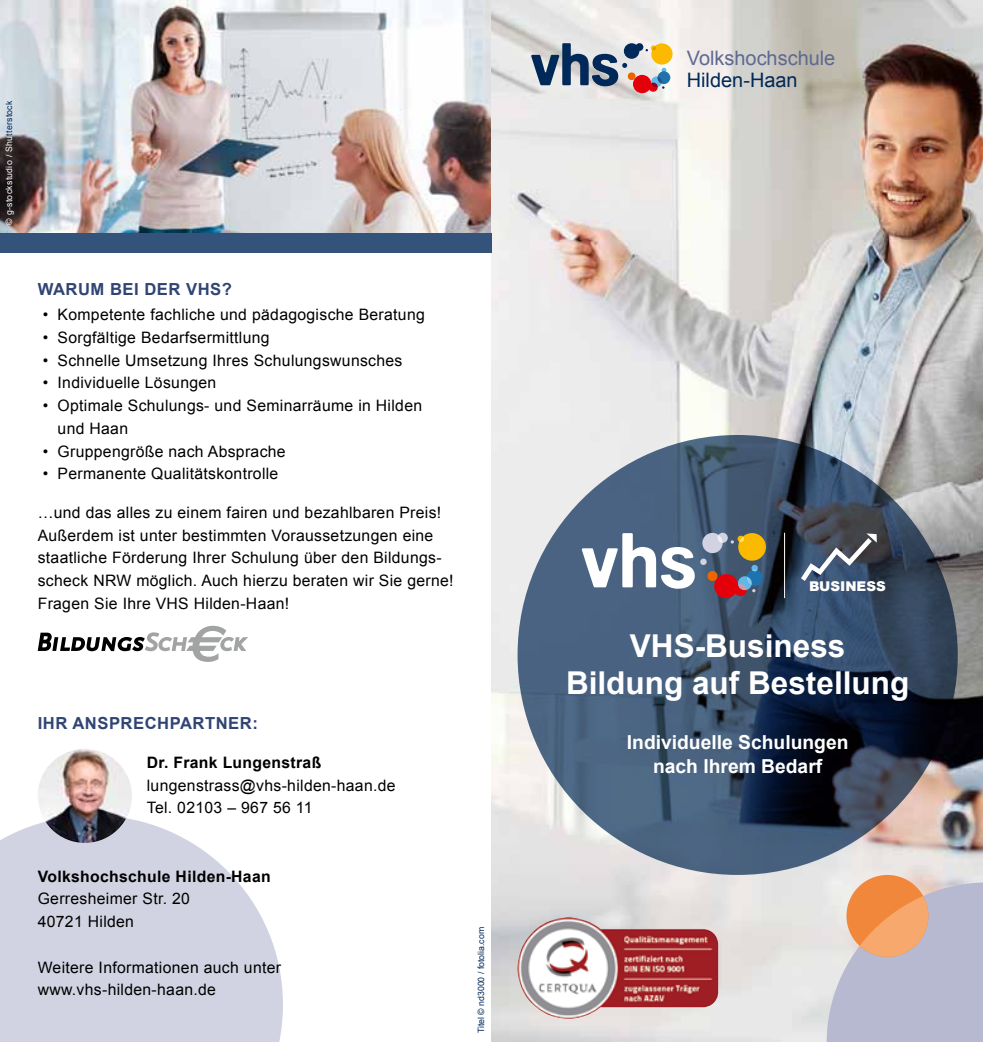
<style>
.page{position:relative;width:983px;height:1042px;background:#fff}
.page>*{position:absolute;margin:0;border:0;box-sizing:border-box;transform-origin:0 0}
.t1{font:700 31.5px/37.8px "Arial";color:#fff;text-align:center}
.t2{font:19.95px "Arial";color:#5d6992}
.t3{font:19.95px "Arial";color:#002959}
.t4{font:700 19.25px/24.5px "Arial";color:#fff;text-align:center}
.t5{font:700 16.62px "Arial";letter-spacing:.03em;color:#304574}
.t6{font:15.75px/22.8px "Arial";letter-spacing:.02em;color:#000}
.t7{font:700 15.75px "Arial";letter-spacing:.02em;color:#000}
.t8{font:900 13.47px "Arial";color:#fff}
.t9{font:8.75px "Arial";letter-spacing:.03em;color:#fff}
.t10{font:8.75px "Arial";color:#002959}
.s1{color:#002959}
</style>
<div class="page">
<svg style="left:0;top:818px;width:283px;height:224px;background:#d7d8e5"></svg>
<img style="left:0;top:0;width:491px;height:233px">
<img style="left:491px;top:0;width:491px;height:1042px">
<img style="left:517px;top:917px;width:201px;height:102px">
<div style="left:846px;top:875px;width:82px;height:82px;background:#f1873b;border-radius:50%"></div>
<img style="left:38px;top:749px;width:94px;height:94px;border-radius:47px">
<svg style="left:826px;top:882px;width:156px;height:160px;background:#c9b8b9"></svg>
<svg style="left:517px;top:435px;width:440px;height:440px;background:#384c66"></svg>
<svg style="left:800px;top:533px;width:76px;height:48px;background:#586476"></svg>
<svg style="left:581px;top:533px;width:184px;height:65px"></svg>
<hr style="left:784px;top:533px;width:1px;height:65px;background:#fff">
<svg style="left:531px;top:43px;width:141px;height:50px;background:#a19fa3"></svg>
<svg style="left:38px;top:626px;width:210px;height:36px"></svg>
<div style="left:0;top:233px;width:491px;height:20px;background:#33537a"></div>
<p class="t9" style="left:4px;top:225px;width:125px;rotate:-90deg">© g-stockstudio / Shu<span class="s1">tterstock</span></p>
<p class="t5" style="left:38px;top:278px;width:196px">Warum bei der VHS?</p>
<p class="t6" style="left:43px;top:303px;width:383px">• Kompetente fachliche und pädagogische Beratung</p>
<p class="t6" style="left:43px;top:326px;width:228px">• Sorgfältige Bedarfsermittlung</p>
<p class="t6" style="left:43px;top:349px;width:361px">• Schnelle Umsetzung Ihres Schulungswunsches</p>
<p class="t6" style="left:43px;top:372px;width:175px">• Individuelle Lösungen</p>
<p class="t6" style="left:58px;top:394px;width:366px;text-indent:-15px">• Optimale Schulungs- und Seminarräume in Hilden und Haan</p>
<p class="t6" style="left:43px;top:440px;width:244px">• Gruppengröße nach Absprache</p>
<p class="t6" style="left:43px;top:463px;width:237px">• Permanente Qualitätskontrolle</p>
<p class="t6" style="left:38px;top:501px;width:417px">…und das alles zu einem fairen und bezahlbaren Preis!<br>Außerdem ist unter bestimmten Voraussetzungen eine staatliche Förderung Ihrer Schulung über den Bildungs&shy;scheck NRW möglich. Auch hierzu beraten wir Sie gerne!<br>Fragen Sie Ihre VHS Hilden-Haan!</p>
<p class="t5" style="left:38px;top:712px;width:222px">Ih r Ansprechpartner:</p>
<p class="t7" style="left:147px;top:752px;width:176px">Dr. Frank Lungenstraß</p>
<p class="t6" style="left:147px;top:774px;width:250px">lungenstrass@vhs-hilden-haan.de<br>Tel. 02103 – 967 56 11</p>
<p class="t7" style="left:38px;top:865px;width:234px">Volkshochschule Hilden-Haan</p>
<p class="t6" style="left:38px;top:888px;width:154px">Gerresheimer Str. 20<br>40721 Hilden</p>
<p class="t6" style="left:38px;top:956px;width:245px">Weitere Informationen auch unter www.vhs-hilden-haan.de</p>
<p class="t10" style="left:475px;top:1033px;width:108px;rotate:-90deg">Titel © nd3000 / fotolia.com</p>
<p class="t2" style="left:686px;top:44px;width:150px">Volkshochschule</p>
<p class="t3" style="left:686px;top:67px;width:112px">Hilden-Haan</p>
<p class="t8" style="left:808px;top:576px;width:78px">BUSINESS</p>
<h1 class="t1" style="left:566px;top:627px;width:345px">VHS-Business<br>Bildung auf Bestellung</h1>
<p class="t4" style="left:626px;top:730px;width:223px">Individuelle Schulungen nach Ihrem Bedarf</p>
</div>
